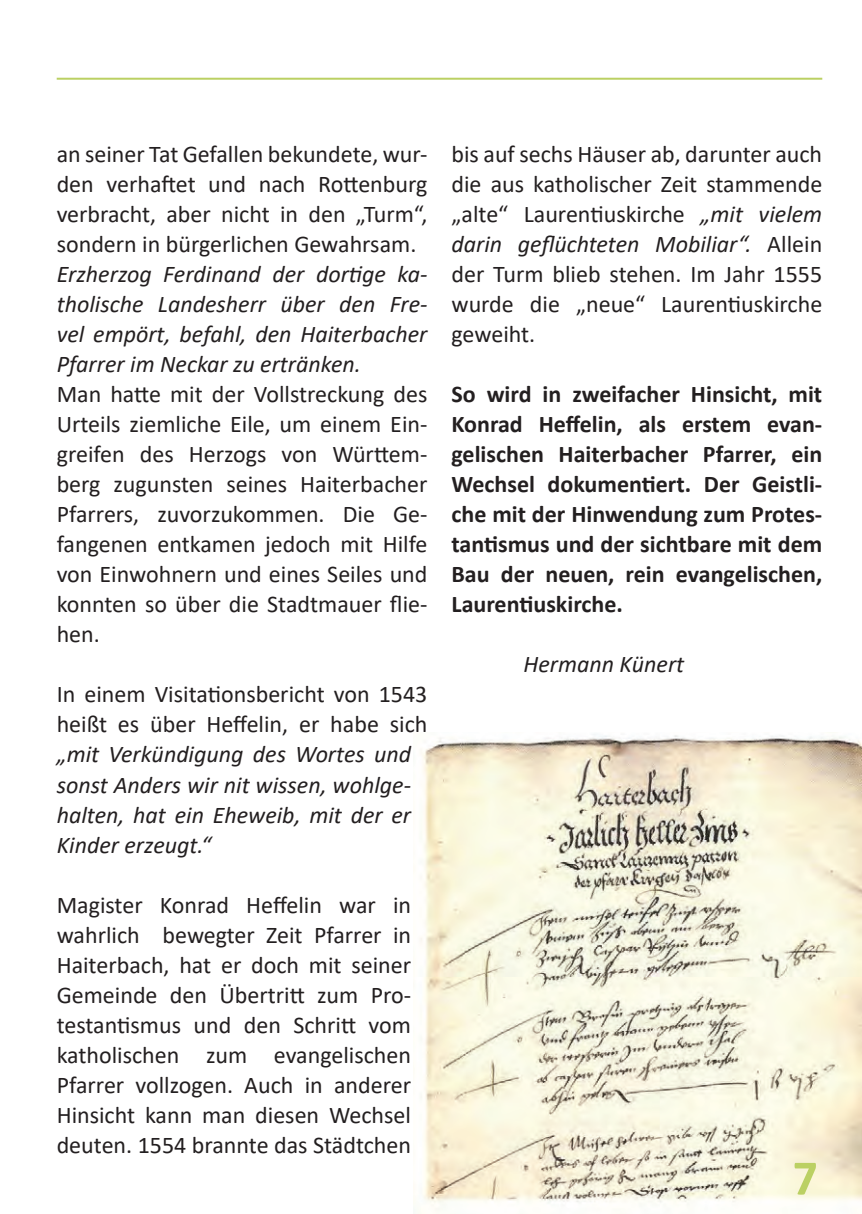
<style>
.page{position:relative;width:862px;height:1214px;background:#fff}
.page>*{position:absolute;margin:0;border:0;box-sizing:border-box;transform-origin:0 0}
.t1{font:700 50px "Calibri";color:#bbd063}
.t2{font:24px/30px "Calibri";color:#231f20;text-align:justify}
.t3{font:italic 24px/30px "Calibri";color:#231f20;text-align:justify}
.t4{font:700 24px/30px "Calibri";color:#231f20;text-align:justify}
.s1{font-style:italic}
</style>
<div class="page">
<hr style="left:57px;top:78px;width:765px;height:2px;background:#bbd063">
<img style="left:420px;top:734px;width:442px;height:477px">
<p class="t2" style="left:57px;top:138px;width:372px">an seiner Tat Gefallen bekundete, wur&shy;den verhaftet und nach Rottenburg verbracht, aber nicht in den „Turm“, sondern in bürgerlichen Gewahrsam.</p>
<p class="t3" style="left:57px;top:258px;width:372px">Erzherzog Ferdinand der dortige ka&shy;tholische Landesherr über den Fre&shy;vel empört, befahl, den Haiterbacher Pfarrer im Neckar zu ertränken.</p>
<p class="t2" style="left:57px;top:378px;width:372px">Man hatte mit der Vollstreckung des Urteils ziemliche Eile, um einem Ein&shy;greifen des Herzogs von Württem&shy;berg zugunsten seines Haiterbacher Pfarrers, zuvorzukommen. Die Ge&shy;fangenen entkamen jedoch mit Hilfe von Einwohnern und eines Seiles und konnten so über die Stadtmauer flie&shy;hen.</p>
<p class="t2" style="left:57px;top:678px;width:372px">In einem Visitationsbericht von 1543 heißt es über Heffelin, er habe sich</p>
<p class="t3" style="left:57px;top:738px;width:356px">„mit Verkündigung des Wortes und sonst Anders wir nit wissen, wohlge&shy;halten, hat ein Eheweib, mit der er Kinder erzeugt.“</p>
<p class="t2" style="left:57px;top:888px;width:356px">Magister Konrad Heffelin war in wahrlich bewegter Zeit Pfarrer in Haiterbach, hat er doch mit seiner Gemeinde den Übertritt zum Pro&shy;testantismus und den Schritt vom katholischen zum evangelischen Pfarrer vollzogen. Auch in anderer Hinsicht kann man diesen Wechsel deuten. 1554 brannte das Städtchen</p>
<p class="t2" style="left:451px;top:138px;width:372px">bis auf sechs Häuser ab, darunter auch die aus katholischer Zeit stammende „alte“ Laurentiuskirche <span class="s1">„mit vielem darin geflüchteten Mobiliar“.</span> Allein der Turm blieb stehen. Im Jahr 1555 wurde die „neue“ Laurentiuskirche geweiht.</p>
<p class="t4" style="left:451px;top:379px;width:372px">So wird in zweifacher Hinsicht, mit Konrad Heffelin, als erstem evan&shy;gelischen Haiterbacher Pfarrer, ein Wechsel dokumentiert. Der Geistli&shy;che mit der Hinwendung zum Protes&shy;tantismus und der sichtbare mit dem Bau der neuen, rein evangelischen, Laurentiuskirche.</p>
<p class="t3" style="left:523px;top:648px;width:162px">Hermann Künert</p>
<h1 class="t1" style="left:792px;top:1142px;width:27px">7</h1>
</div>
